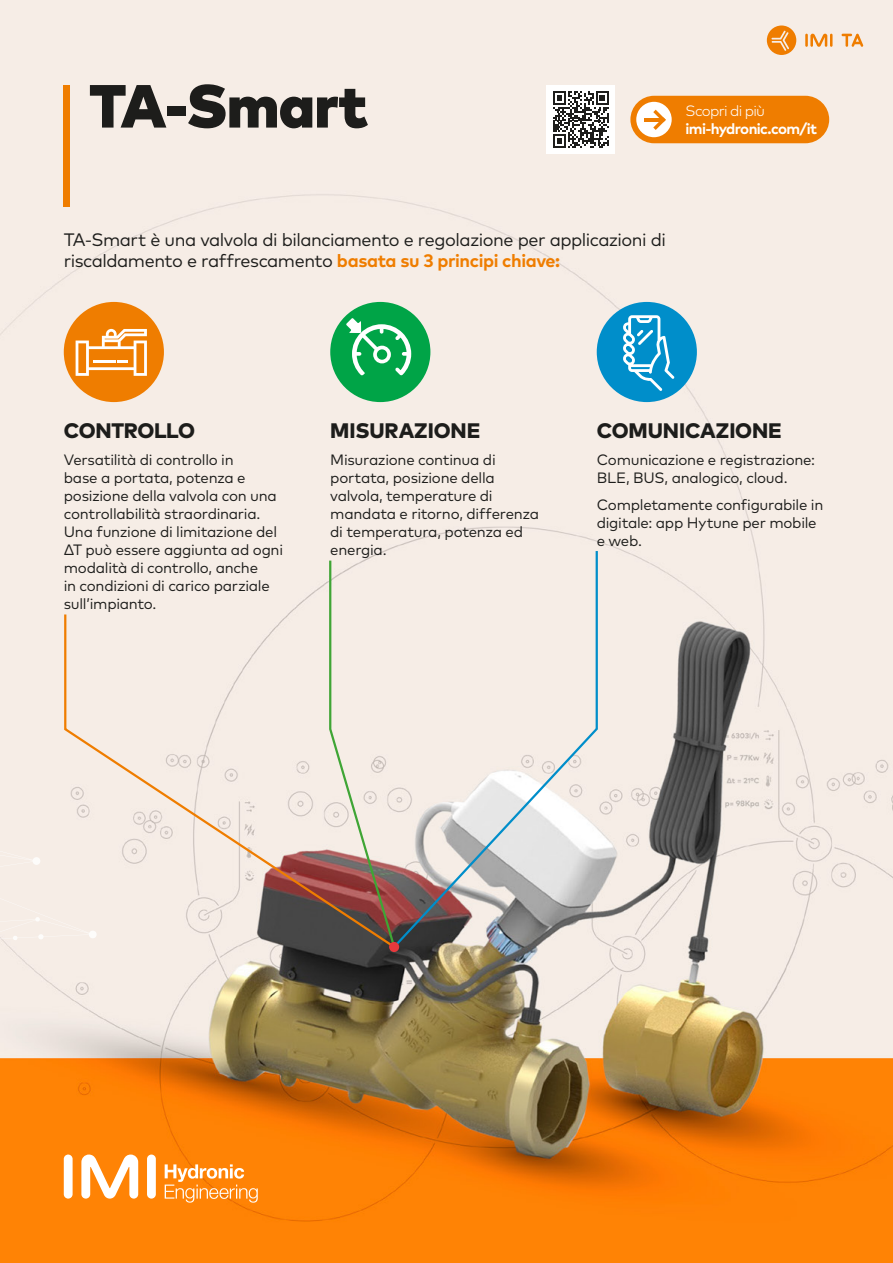
<style>
.page{position:relative;width:893px;height:1263px;background:#fff}
.page>*{position:absolute;margin:0;border:0;box-sizing:border-box;transform-origin:0 0}
.t1{font:900 60.75px "Mark Pro";letter-spacing:-.01em;color:#1d1d1b}
.t2{font:800 21px "Mark Pro";letter-spacing:-.01em;color:#1d1d1b}
.t3{font:18px/21px "Mark Pro";letter-spacing:-.03em;color:#1d1d1b}
.t4{font:15px/18px "Mark Pro";letter-spacing:-.02em;color:#1d1d1b}
.t5{font:700 15px "Mark Pro";letter-spacing:-.045em;color:#fff}
.t6{font:300 15px "Mark Pro";letter-spacing:-.045em;color:#fff}
.s1{font-weight:700;color:#ef7d00}
</style>
<div class="page">
<img style="left:0;top:0;width:893px;height:1263px">
<div style="left:64px;top:302px;width:100px;height:100px;background:#ef7d00;border-radius:50%"></div>
<svg style="left:97px;top:329px;width:50px;height:47px"></svg>
<svg style="left:805px;top:34px;width:27px;height:13px"></svg>
<svg style="left:841px;top:34px;width:22px;height:13px"></svg>
<svg style="left:767px;top:26px;width:29px;height:29px"></svg>
<div style="left:330px;top:302px;width:100px;height:100px;background:#00a447;border-radius:50%"></div>
<svg style="left:346px;top:318px;width:65px;height:58px"></svg>
<div style="left:597px;top:302px;width:100px;height:100px;background:#008eca;border-radius:50%"></div>
<svg style="left:623px;top:315px;width:51px;height:76px"></svg>
<svg style="left:0;top:45px;width:41px;height:1135px;background:#fd9123"></svg>
<div style="left:0;top:64px;width:97px;height:995px;background:#f6ede6"></div>
<div style="left:630px;top:96px;width:199px;height:47px;background:#ef7d00;border-radius:24px"></div>
<div style="left:636px;top:102px;width:36px;height:35px;background:#fff;border-radius:50%"></div>
<svg style="left:653px;top:110px;width:13px;height:20px"></svg>
<hr style="left:644px;top:118px;width:20px;height:4px;background:#ef7d00">
<div style="left:546px;top:85px;width:69px;height:69px;background:#fff"></div>
<svg style="left:553px;top:91px;width:56px;height:57px"></svg>
<div style="left:147px;top:1154px;width:9px;height:44px;background:#fff;border-radius:4px"></div>
<div style="left:64px;top:1154px;width:9px;height:44px;background:#fff;border-radius:4px"></div>
<svg style="left:81px;top:1154px;width:57px;height:44px"></svg>
<svg style="left:165px;top:1164px;width:93px;height:38px;background:#fea040"></svg>
<div style="left:64px;top:85px;width:6px;height:121px;background:#ef7d00"></div>
<svg style="left:328px;top:558px;width:63px;height:54px;background:#eee9df"></svg>
<svg style="left:63px;top:612px;width:328px;height:338px;background:#e5d9d1"></svg>
<svg style="left:391px;top:549px;width:208px;height:401px;background:#dfd9d4"></svg>
<div style="left:389px;top:942px;width:10px;height:10px;background:#e8393d;border-radius:50%"></div>
<h1 class="t1" style="left:89px;top:59px;width:280px">TA-Smart</h1>
<p class="t6" style="left:685px;top:100px;width:81px">Scopri di più</p>
<p class="t5" style="left:685px;top:117px;width:133px">imi-hydronic.com/it</p>
<p class="t3" style="left:64px;top:228px;width:604px">TA-Smart è una valvola di bilanciamento e regolazione per applicazioni di riscaldamento e raffrescamento <span class="s1">basata su 3 principi chiave:</span></p>
<h2 class="t2" style="left:64px;top:415px;width:133px">CONTROLLO</h2>
<p class="t4" style="left:64px;top:450px;width:221px">Versatilità di controllo in<br>base a portata, potenza e posizione della valvola con una controllabilità straordinaria.<br>Una funzione di limitazione del<br>ΔT può essere aggiunta ad ogni modalità di controllo, anche<br>in condizioni di carico parziale sull’impianto.</p>
<h2 class="t2" style="left:330px;top:415px;width:152px">MISURAZIONE</h2>
<p class="t4" style="left:330px;top:450px;width:210px">Misurazione continua di portata, posizione della valvola, temperature di mandata e ritorno, differenza di temperatura, potenza ed energia.</p>
<h2 class="t2" style="left:597px;top:415px;width:187px">COMUNICAZIONE</h2>
<p class="t4" style="left:597px;top:450px;width:220px">Comunicazione e registrazione:<br>BLE, BUS, analogico, cloud.</p>
<p class="t4" style="left:597px;top:494px;width:228px">Completamente configurabile in digitale: app Hytune per mobile e web.</p>
</div>
